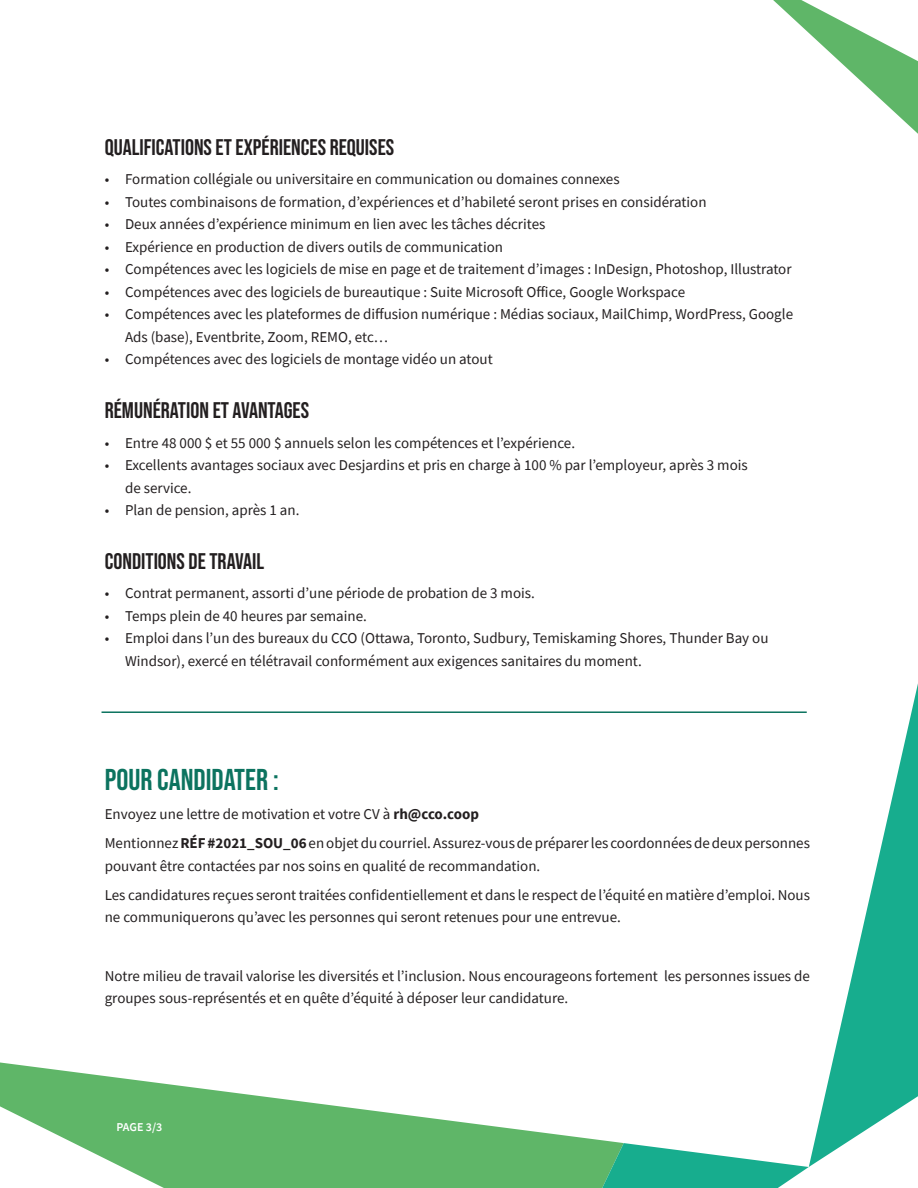
<style>
.page{position:relative;width:918px;height:1188px;background:#fff}
.page>*{position:absolute;margin:0;border:0;box-sizing:border-box;transform-origin:0 0}
.t1{font:30px "Bebas Neue";color:#0c735f}
.t2{font:22.5px "Bebas Neue";color:#231f20}
.t3{font:15px/22.5px "Source Sans Pro";color:#231f20}
.t4{font:600 12px "Source Sans Pro";color:#fff}
.s1{font-weight:700}
</style>
<div class="page">
<svg style="left:0;top:1062px;width:623px;height:126px;fill:#5fb668"></svg>
<svg style="left:809px;top:683px;width:109px;height:484px"></svg>
<svg style="left:602px;top:1143px;width:207px;height:45px"></svg>
<svg style="left:773px;top:0;width:145px;height:134px"></svg>
<hr style="left:102px;top:711px;width:705px;height:2px;background:#0c735f">
<h2 class="t2" style="left:105px;top:135px;width:291px">QUALIFICATIONS ET EXPÉRIENCES REQUISES</h2>
<p class="t3" style="left:105px;top:168px;width:516px">• Formation collégiale ou universitaire en communication ou domaines connexes</p>
<p class="t3" style="left:105px;top:191px;width:603px">• Toutes combinaisons de formation, d’expériences et d’habileté seront prises en considération</p>
<p class="t3" style="left:105px;top:213px;width:442px">• Deux années d’expérience minimum en lien avec les tâches décrites</p>
<p class="t3" style="left:105px;top:236px;width:400px">• Expérience en production de divers outils de communication</p>
<p class="t3" style="left:105px;top:258px;width:688px">• Compétences avec les logiciels de mise en page et de traitement d’images : InDesign, Photoshop, Illustrator</p>
<p class="t3" style="left:105px;top:281px;width:582px">• Compétences avec des logiciels de bureautique : Suite Microsoft Office, Google Workspace</p>
<p class="t3" style="left:125px;top:303px;width:670px;text-indent:-20px">• Compétences avec les plateformes de diffusion numérique : Médias sociaux, MailChimp, WordPress, Google<br>Ads (base), Eventbrite, Zoom, REMO, etc…</p>
<p class="t3" style="left:105px;top:348px;width:390px">• Compétences avec des logiciels de montage vidéo un atout</p>
<h2 class="t2" style="left:105px;top:398px;width:206px">RÉMUNÉRATION ET AVANTAGES</h2>
<p class="t3" style="left:105px;top:431px;width:472px">• Entre 48 000 $ et 55 000 $ annuels selon les compétences et l’expérience.</p>
<p class="t3" style="left:125px;top:454px;width:624px;text-indent:-20px">• Excellents avantages sociaux avec Desjardins et pris en charge à 100 % par l’employeur, après 3 mois de service.</p>
<p class="t3" style="left:105px;top:499px;width:196px">• Plan de pension, après 1 an.</p>
<h2 class="t2" style="left:105px;top:549px;width:161px">CONDITIONS DE TRAVAIL</h2>
<p class="t3" style="left:105px;top:582px;width:432px">• Contrat permanent, assorti d’une période de probation de 3 mois.</p>
<p class="t3" style="left:105px;top:605px;width:264px">• Temps plein de 40 heures par semaine.</p>
<p class="t3" style="left:125px;top:627px;width:645px;text-indent:-20px">• Emploi dans l’un des bureaux du CCO (Ottawa, Toronto, Sudbury, Temiskaming Shores, Thunder Bay ou<br>Windsor), exercé en télétravail conformément aux exigences sanitaires du moment.</p>
<h1 class="t1" style="left:105px;top:762px;width:175px">POUR CANDIDATER :</h1>
<p class="t3" style="left:105px;top:799px;width:707px;line-height:29.2px">Envoyez une lettre de motivation et votre CV à <span class="s1">rh@cco.coop<br></span>Mentionnez <span class="s1">RÉF #2021_SOU_06</span> en objet du courriel. Assurez-vous de préparer les coordonnées de deux personnes</p>
<p class="t3" style="left:105px;top:851px;width:707px;line-height:29.2px">pouvant être contactées par nos soins en qualité de recommandation.<br>Les candidatures reçues seront traitées confidentiellement et dans le respect de l’équité en matière d’emploi. Nous</p>
<p class="t3" style="left:105px;top:906px;width:518px">ne communiquerons qu’avec les personnes qui seront retenues pour une entrevue.</p>
<p class="t3" style="left:105px;top:965px;width:707px">Notre milieu de travail valorise les diversités et l’inclusion. Nous encourageons fortement les personnes issues de groupes sous-représentés et en quête d’équité à déposer leur candidature.</p>
<p class="t4" style="left:117px;top:1119px;width:47px">PAGE 3/3</p>
</div>
